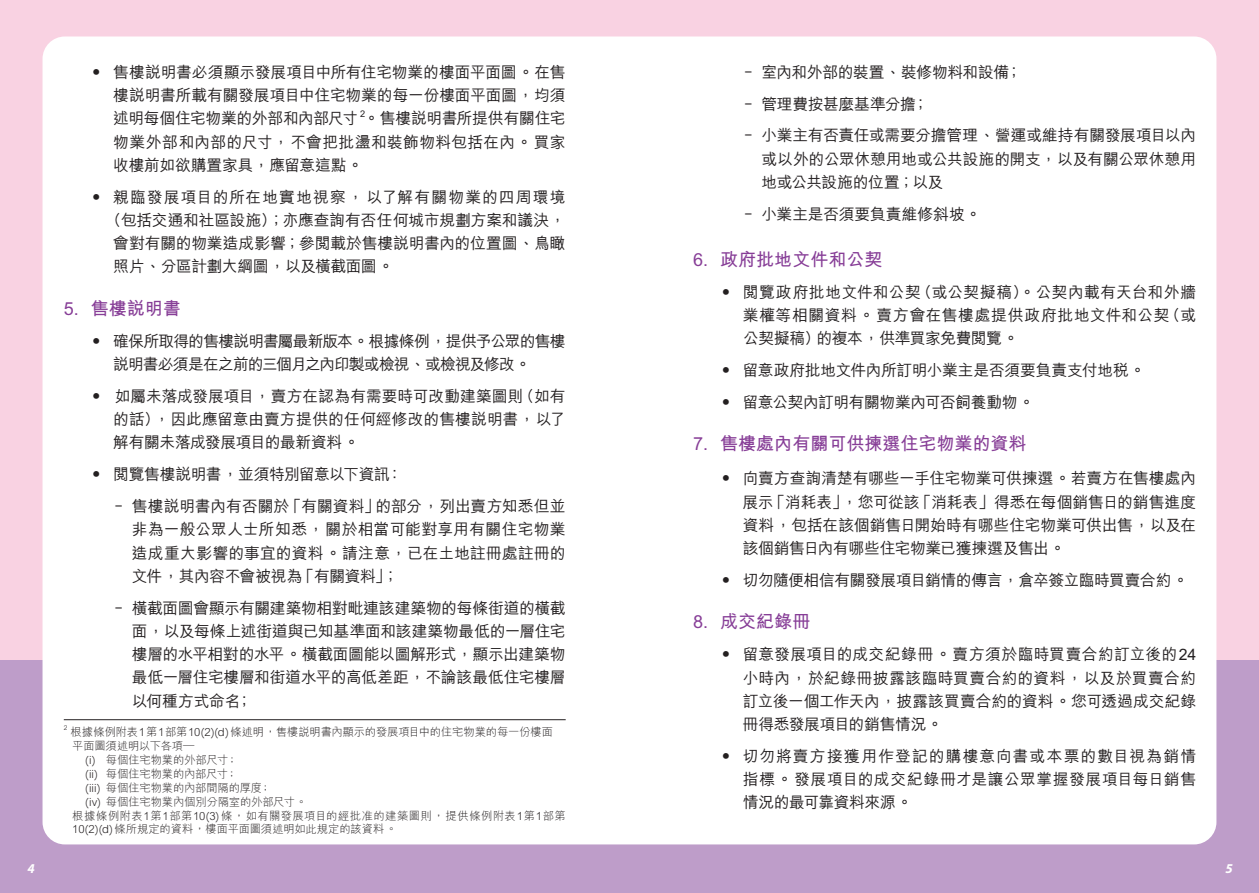
<style>
.page{position:relative;width:1259px;height:893px;background:#f9d2e2}
.page>*{position:absolute;margin:0;border:0;box-sizing:border-box;transform-origin:0 0}
.t1{font:700 18px "M Hei HK";color:#873e97}
.t2{font:500 15.75px/23.2px "M Hei HK";letter-spacing:-.015em;color:#231f20;text-align:justify}
.t3{font:500 15.75px/23.2px "M Hei HK";letter-spacing:-.055em;color:#231f20}
.t4{font:500 15.75px/23.2px "M Hei HK";letter-spacing:.01em;color:#231f20}
.t5{font:500 15.75px "M Hei HK";letter-spacing:.07em;color:#231f20}
.t6{font:italic 700 13.5px "Myriad Pro";color:#fff}
.t7{font:300 11.25px "M Hei HK";letter-spacing:-.005em;color:#231f20}
.t8{font:300 11.25px "M Hei HK";letter-spacing:.05em;color:#231f20}
.t9{font:500 9.15px "M Hei HK";color:#231f20}
.t10{font:300 6.6px "M Hei HK";color:#231f20}
</style>
<div class="page">
<div style="left:0;top:660px;width:1259px;height:233px;background:#be9dc9"></div>
<div style="left:43px;top:36px;width:1173px;height:808px;background:#fff;border-radius:22px"></div>
<hr style="left:64px;top:719px;width:502px;height:1px;background:#231f20">
<p class="t2" style="left:113px;top:59px;width:454px;text-indent:-25px">‧ 售樓說明書必須顯示發展項目中所有住宅物業的樓面平面圖。在售樓說明書所載有關發展項目中住宅物業的每一份樓面平面圖，均須述明每個住宅物業的外部和內部尺寸。售樓說明書所提供有關住宅</p>
<p class="t9" style="left:360px;top:107px;width:7px">2</p>
<p class="t4" style="left:113px;top:129px;width:454px">物業外部和內部的尺寸，不會把批盪和裝飾物料包括在內。買家收樓前如欲購置家具，應留意這點。</p>
<p class="t5" style="left:89px;top:185px;width:478px">‧ 親臨發展項目的所在地實地視察，以了解有關物業的四周環境</p>
<p class="t2" style="left:105px;top:207px;width:462px">（包括交通和社區設施）；亦應查詢有否任何城市規劃方案和議決，</p>
<p class="t2" style="left:113px;top:230px;width:454px">會對有關的物業造成影響；參閱載於售樓說明書內的位置圖、鳥瞰</p>
<p class="t2" style="left:113px;top:254px;width:282px">照片、分區計劃大綱圖，以及橫截面圖。</p>
<p class="t1" style="left:64px;top:295px;width:118px">5. 售樓說明書</p>
<p class="t3" style="left:113px;top:328px;width:454px;text-indent:-25px">‧ 確保所取得的售樓說明書屬最新版本。根據條例，提供予公眾的售樓說明書必須是在之前的三個月之內印製或檢視、或檢視及修改。</p>
<p class="t2" style="left:113px;top:383px;width:454px;text-indent:-25px">‧ 如屬未落成發展項目，賣方在認為有需要時可改動建築圖則（如有的話），因此應留意由賣方提供的任何經修改的售樓說明書，以了解有關未落成發展項目的最新資料。</p>
<p class="t2" style="left:115px;top:457px;width:452px;line-height:31.8px;text-indent:-26px">‧ 閱覽售樓說明書，並須特別留意以下資訊：<br>﹣ 售樓說明書內有否關於「有關資料」的部分，列出賣方知悉但並</p>
<p class="t2" style="left:132px;top:516px;width:435px">非為一般公眾人士所知悉，關於相當可能對享用有關住宅物業造成重大影響的事宜的資料。請注意，已在土地註冊處註冊的文件，其內容不會被視為「有關資料」；</p>
<p class="t2" style="left:132px;top:595px;width:435px;text-indent:-17px">﹣ 橫截面圖會顯示有關建築物相對毗連該建築物的每條街道的橫截面，以及每條上述街道與已知基準面和該建築物最低的一層住宅樓層的水平相對的水平。橫截面圖能以圖解形式，顯示出建築物最低一層住宅樓層和街道水平的高低差距，不論該最低住宅樓層以何種方式命名；</p>
<p class="t10" style="left:64px;top:725px;width:5px">2</p>
<p class="t7" style="left:71px;top:726px;width:484px">根據條例附表1第1部第10(2)(d)條述明，售樓說明書內顯示的發展項目中的住宅物業的每一份樓面</p>
<p class="t7" style="left:72px;top:740px;width:124px">平面圖須述明以下各項—</p>
<p class="t7" style="left:85px;top:754px;width:154px">(i) 每個住宅物業的外部尺寸；</p>
<p class="t7" style="left:85px;top:768px;width:154px">(ii) 每個住宅物業的內部尺寸；</p>
<p class="t7" style="left:85px;top:782px;width:188px">(iii) 每個住宅物業的內部間隔的厚度；</p>
<p class="t7" style="left:85px;top:796px;width:223px">(iv) 每個住宅物業內個別分隔室的外部尺寸。</p>
<p class="t8" style="left:72px;top:810px;width:495px">根據條例附表1第1部第10(3)條，如有關發展項目的經批准的建築圖則，提供條例附表1第1部第</p>
<p class="t7" style="left:72px;top:823px;width:326px">10(2)(d)條所規定的資料，樓面平面圖須述明如此規定的該資料。</p>
<p class="t2" style="left:744px;top:55px;width:453px;line-height:31.8px;text-align:left">﹣ 室內和外部的裝置、裝修物料和設備；<br>﹣ 管理費按甚麼基準分擔；<br>﹣ 小業主有否責任或需要分擔管理、營運或維持有關發展項目以內</p>
<p class="t2" style="left:761px;top:146px;width:436px">或以外的公眾休憩用地或公共設施的開支，以及有關公眾休憩用地或公共設施的位置；以及</p>
<p class="t2" style="left:744px;top:201px;width:238px">﹣ 小業主是否須要負責維修斜坡。</p>
<p class="t1" style="left:693px;top:246px;width:191px">6. 政府批地文件和公契</p>
<p class="t2" style="left:743px;top:279px;width:455px;text-indent:-25px">‧ 閱覽政府批地文件和公契（或公契擬稿）。公契內載有天台和外牆業權等相關資料。賣方會在售樓處提供政府批地文件和公契（或公契擬稿）的複本，供準買家免費閱覽。</p>
<p class="t2" style="left:718px;top:353px;width:429px;line-height:31.8px">‧ 留意政府批地文件內所訂明小業主是否須要負責支付地稅。‧ 留意公契內訂明有關物業內可否飼養動物。</p>
<p class="t1" style="left:693px;top:431px;width:335px">7. 售樓處內有關可供揀選住宅物業的資料</p>
<p class="t2" style="left:743px;top:465px;width:455px;text-indent:-25px">‧ 向賣方查詢清楚有哪些一手住宅物業可供揀選。若賣方在售樓處內展示「消耗表」，您可從該「消耗表」得悉在每個銷售日的銷售進度資料，包括在該個銷售日開始時有哪些住宅物業可供出售，以及在該個銷售日內有哪些住宅物業已獲揀選及售出。</p>
<p class="t2" style="left:718px;top:567px;width:472px">‧ 切勿隨便相信有關發展項目銷情的傳言，倉卒簽立臨時買賣合約。</p>
<p class="t1" style="left:693px;top:608px;width:119px">8. 成交紀錄冊</p>
<p class="t2" style="left:743px;top:642px;width:455px;text-indent:-25px">‧ 留意發展項目的成交紀錄冊。賣方須於臨時買賣合約訂立後的24小時內，於紀錄冊披露該臨時買賣合約的資料，以及於買賣合約訂立後一個工作天內，披露該買賣合約的資料。您可透過成交紀錄冊得悉發展項目的銷售情況。</p>
<p class="t2" style="left:743px;top:743px;width:455px;text-indent:-25px">‧ 切勿將賣方接獲用作登記的購樓意向書或本票的數目視為銷情指標。發展項目的成交紀錄冊才是讓公眾掌握發展項目每日銷售情況的最可靠資料來源。</p>
<p class="t6" style="left:27px;top:861px;width:9px">4</p>
<p class="t6" style="left:1225px;top:861px;width:9px">5</p>
</div>
